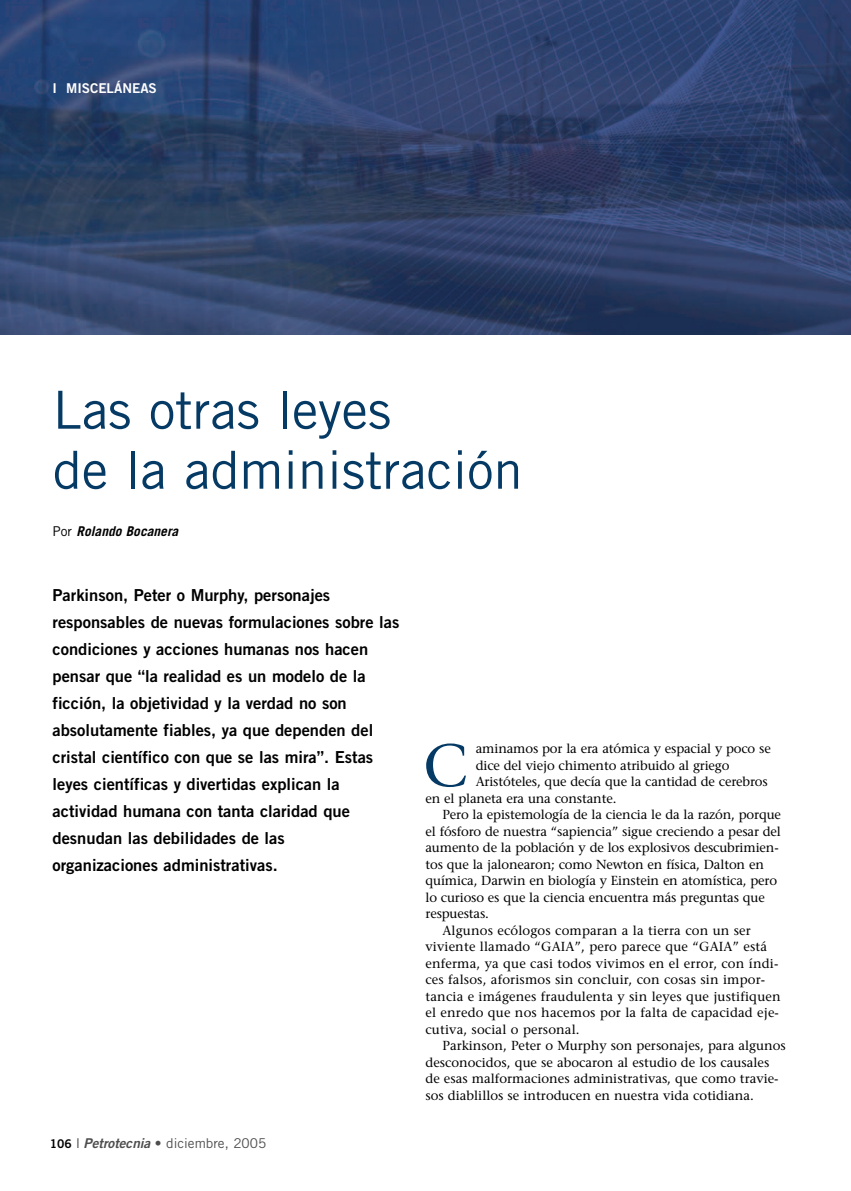
<style>
.page{position:relative;width:851px;height:1191px;background:#fff}
.page>*{position:absolute;margin:0;border:0;box-sizing:border-box;transform-origin:0 0}
.t1{font:60.15px "Stone Serif";color:#053a65}
.t2{font:52.5px/60px "Trade Gothic";color:#053a65}
.t3{font:16.5px/27px "Trade Gothic Bold Two";color:#000}
.t4{font:13.5px "Trade Gothic";color:#4d4d4d}
.t5{font:italic 700 13.5px "Trade Gothic";color:#000}
.t6{font:13.5px "Trade Gothic Bold Two";color:#fff}
.t7{font:13.05px "Stone Serif";color:#000}
.s1{font-weight:400;font-style:normal}
.s2{font-family:"Trade Gothic Bold Two";font-size:12px;color:#000}
.s3{font-family:"Trade Gothic Bold Two";font-style:italic}
</style>
<div class="page">
<img style="left:0;top:0;width:850px;height:334px">
<p class="t6" style="left:53px;top:84px;width:106px">I MISCELÁNEAS</p>
<h2 class="t2" style="left:53px;top:385px;width:471px">Las otras leyes<br>de la administración</h2>
<p class="t5" style="left:53px;top:526px;width:127px"><span class="s1">Por</span> Rolando Bocanera</p>
<p class="t3" style="left:53px;top:583px;width:348px">Parkinson, Peter o Murphy, personajes responsables de nuevas formulaciones sobre las condiciones y acciones humanas nos hacen pensar que “la realidad es un modelo de la ficción, la objetividad y la verdad no son absolutamente fiables, ya que dependen del cristal científico con que se las mira”. Estas leyes científicas y divertidas explican la actividad humana con tanta claridad que desnudan las debilidades de las<br>organizaciones administrativas.</p>
<p class="t4" style="left:50px;top:1138px;width:218px"><span class="s2">106</span> I <span class="s3">Petrotecnia</span> • diciembre, 2005</p>
<h1 class="t1" style="left:423px;top:742px;width:46px">C</h1>
<p class="t7" style="left:475px;top:743px;width:296px">aminamos por la era atómica y espacial y poco se</p>
<p class="t7" style="left:475px;top:760px;width:255px">dice del viejo chimento atribuido al griego</p>
<p class="t7" style="left:475px;top:776px;width:293px">Aristóteles, que decía que la cantidad de cerebros</p>
<p class="t7" style="left:425px;top:793px;width:192px">en el planeta era una constante.</p>
<p class="t7" style="left:442px;top:809px;width:340px">Pero la epistemología de la ciencia le da la razón, porque</p>
<p class="t7" style="left:425px;top:826px;width:357px">el fósforo de nuestra “sapiencia” sigue creciendo a pesar del</p>
<p class="t7" style="left:425px;top:842px;width:355px">aumento de la población y de los explosivos descubrimien-</p>
<p class="t7" style="left:425px;top:859px;width:340px">tos que la jalonearon; como Newton en física, Dalton en</p>
<p class="t7" style="left:425px;top:875px;width:353px">química, Darwin en biología y Einstein en atomística, pero</p>
<p class="t7" style="left:425px;top:892px;width:341px">lo curioso es que la ciencia encuentra más preguntas que</p>
<p class="t7" style="left:425px;top:908px;width:65px">respuestas.</p>
<p class="t7" style="left:442px;top:925px;width:310px">Algunos ecólogos comparan a la tierra con un ser</p>
<p class="t7" style="left:425px;top:941px;width:343px">viviente llamado “GAIA”, pero parece que “GAIA” está</p>
<p class="t7" style="left:425px;top:958px;width:354px">enferma, ya que casi todos vivimos en el error, con índi-</p>
<p class="t7" style="left:425px;top:974px;width:341px">ces falsos, aforismos sin concluir, con cosas sin impor-</p>
<p class="t7" style="left:425px;top:991px;width:356px">tancia e imágenes fraudulenta y sin leyes que justifiquen</p>
<p class="t7" style="left:425px;top:1007px;width:355px">el enredo que nos hacemos por la falta de capacidad eje-</p>
<p class="t7" style="left:425px;top:1024px;width:156px">cutiva, social o personal.</p>
<p class="t7" style="left:442px;top:1040px;width:345px">Parkinson, Peter o Murphy son personajes, para algunos</p>
<p class="t7" style="left:425px;top:1057px;width:345px">desconocidos, que se abocaron al estudio de los causales</p>
<p class="t7" style="left:425px;top:1073px;width:354px">de esas malformaciones administrativas, que como travie-</p>
<p class="t7" style="left:425px;top:1090px;width:330px">sos diablillos se introducen en nuestra vida cotidiana.</p>
</div>
